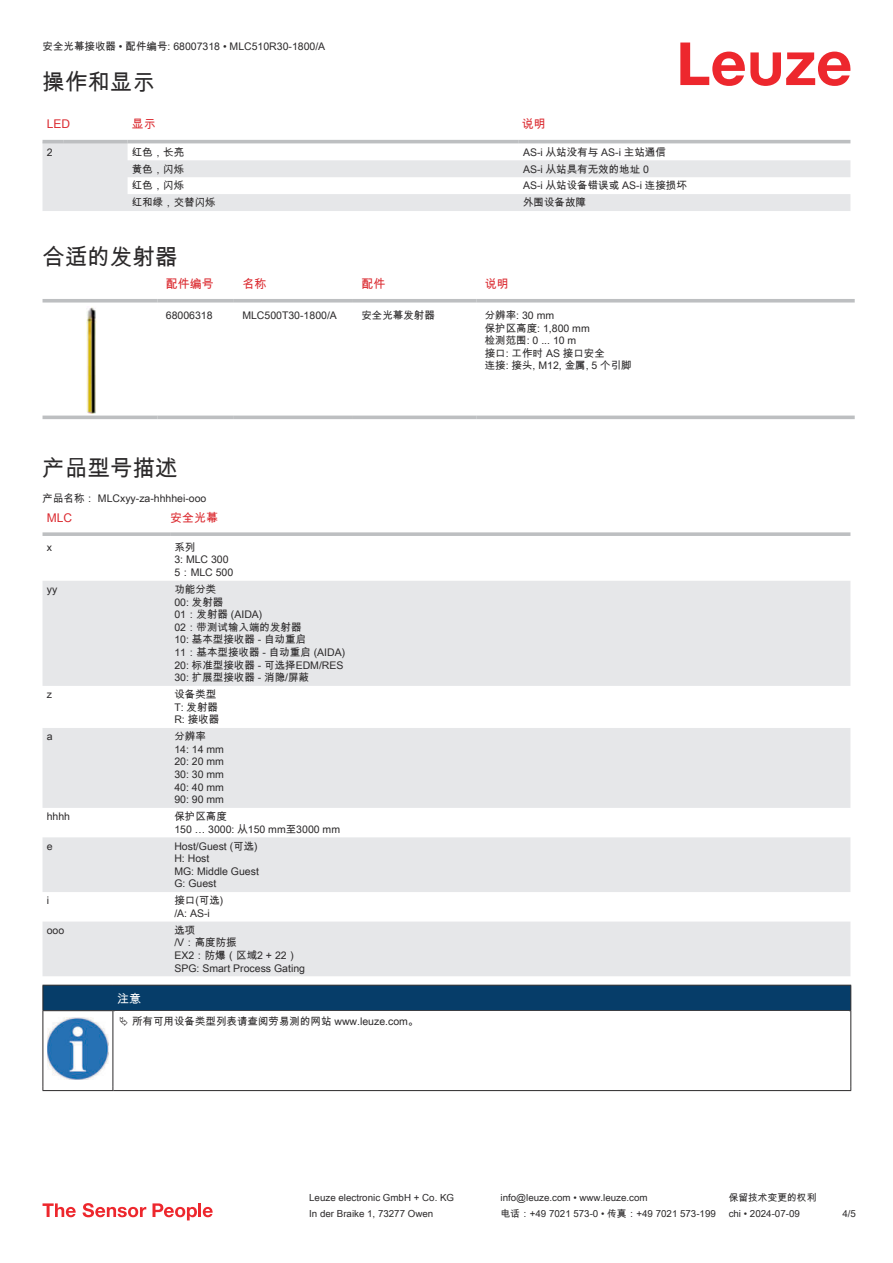
<style>
.page{position:relative;width:893px;height:1263px;background:#fff}
.page>*{position:absolute;margin:0;border:0;box-sizing:border-box;transform-origin:0 0}
.t1{font:22.5px "Arial Unicode MS";color:#2b292a}
.t2{font:12px "Arial Unicode MS";color:#db2a30}
.t3{font:12px "Arial Unicode MS";color:#fff}
.t4{font:10.5px/12.6px "Arial Unicode MS";color:#2b292a}
.t5{font:9.75px "Arial Unicode MS";color:#2b292a}
</style>
<div class="page">
<svg style="left:680px;top:43px;width:170px;height:43px"></svg>
<svg style="left:43px;top:143px;width:807px;height:68px;fill:#e6e7e9"></svg>
<hr style="left:43px;top:140px;width:21px;height:3px;background:#bdbfc1">
<hr style="left:64px;top:140px;width:64px;height:3px;background:#bdbfc1">
<hr style="left:128px;top:140px;width:391px;height:3px;background:#bdbfc1">
<hr style="left:519px;top:140px;width:331px;height:3px;background:#bdbfc1">
<svg style="left:43px;top:302px;width:812px;height:114px"></svg>
<hr style="left:43px;top:299px;width:114px;height:3px;background:#bdbfc1">
<hr style="left:157px;top:299px;width:77px;height:3px;background:#bdbfc1">
<hr style="left:234px;top:299px;width:119px;height:3px;background:#bdbfc1">
<hr style="left:353px;top:299px;width:123px;height:3px;background:#bdbfc1">
<hr style="left:476px;top:299px;width:379px;height:3px;background:#bdbfc1">
<hr style="left:43px;top:416px;width:114px;height:3px;background:#bdbfc1">
<hr style="left:157px;top:416px;width:77px;height:3px;background:#bdbfc1">
<hr style="left:234px;top:416px;width:119px;height:3px;background:#bdbfc1">
<hr style="left:353px;top:416px;width:123px;height:3px;background:#bdbfc1">
<hr style="left:476px;top:416px;width:379px;height:3px;background:#bdbfc1">
<img style="left:87px;top:307px;width:9px;height:106px">
<svg style="left:43px;top:581px;width:807px;height:395px;fill:#e6e7e9"></svg>
<svg style="left:43px;top:532px;width:127px;height:4px"></svg>
<svg style="left:170px;top:532px;width:680px;height:4px;fill:#bfc1c3"></svg>
<svg style="left:43px;top:1203px;width:33px;height:14px"></svg>
<svg style="left:83px;top:1203px;width:63px;height:14px"></svg>
<svg style="left:153px;top:1203px;width:44px;height:17px"></svg>
<hr style="left:198px;top:1203px;width:3px;height:14px;background:#ed272d">
<svg style="left:203px;top:1207px;width:10px;height:10px"></svg>
<div style="left:43px;top:985px;width:808px;height:26px;background:#063d69"></div>
<hr style="left:113px;top:1010px;width:738px;height:1px;background:#2b292a">
<hr style="left:43px;top:1011px;width:1px;height:75px;background:#2b292a">
<hr style="left:113px;top:1011px;width:1px;height:75px;background:#2b292a">
<hr style="left:850px;top:1011px;width:1px;height:75px;background:#2b292a">
<hr style="left:43px;top:1090px;width:70px;height:1px;background:#2b292a">
<hr style="left:113px;top:1090px;width:738px;height:1px;background:#2b292a">
<img style="left:47px;top:1017px;width:61px;height:63px">
<p class="t4" style="left:43px;top:40px;width:284px">安全光幕接收器 • 配件编号: 68007318 • MLC510R30-1800/A</p>
<h1 class="t1" style="left:43px;top:66px;width:114px">操作和显示</h1>
<p class="t2" style="left:47px;top:115px;width:25px">LED</p>
<p class="t2" style="left:132px;top:115px;width:25px">显示</p>
<p class="t2" style="left:522px;top:115px;width:25px">说明</p>
<p class="t4" style="left:47px;top:145px;width:7px">2</p>
<p class="t4" style="left:132px;top:145px;width:54px">红色，长亮</p>
<p class="t4" style="left:523px;top:145px;width:144px">AS-i 从站没有与 AS-i 主站通信</p>
<p class="t4" style="left:132px;top:162px;width:54px">黄色，闪烁</p>
<p class="t4" style="left:523px;top:162px;width:128px">AS-i 从站具有无效的地址 0</p>
<p class="t4" style="left:132px;top:179px;width:54px">红色，闪烁</p>
<p class="t4" style="left:523px;top:179px;width:165px">AS-i 从站设备错误或 AS-i 连接损坏</p>
<p class="t4" style="left:132px;top:196px;width:86px">红和绿，交替闪烁</p>
<p class="t4" style="left:523px;top:196px;width:64px">外围设备故障</p>
<h1 class="t1" style="left:43px;top:241px;width:136px">合适的发射器</h1>
<p class="t2" style="left:166px;top:275px;width:49px">配件编号</p>
<p class="t2" style="left:242px;top:275px;width:25px">名称</p>
<p class="t2" style="left:361px;top:275px;width:25px">配件</p>
<p class="t2" style="left:485px;top:275px;width:25px">说明</p>
<p class="t4" style="left:166px;top:309px;width:48px">68006318</p>
<p class="t4" style="left:242px;top:309px;width:96px">MLC500T30-1800/A</p>
<p class="t4" style="left:361px;top:309px;width:75px">安全光幕发射器</p>
<p class="t4" style="left:485px;top:309px;width:149px">分辨率: 30 mm<br>保护区高度: 1,800 mm<br>检测范围: 0 ... 10 m<br>接口: 工作时 AS 接口安全<br>连接: 接头, M12, 金属, 5 个引脚</p>
<h1 class="t1" style="left:43px;top:451px;width:136px">产品型号描述</h1>
<p class="t4" style="left:43px;top:491px;width:165px">产品名称： MLCxyy-za-hhhhei-ooo</p>
<p class="t2" style="left:47px;top:510px;width:27px">MLC</p>
<p class="t2" style="left:170px;top:509px;width:49px">安全光幕</p>
<p class="t4" style="left:47px;top:541px;width:7px">x</p>
<p class="t4" style="left:174px;top:541px;width:60px">系列<br>3: MLC 300<br>5：MLC 500</p>
<p class="t4" style="left:47px;top:583px;width:12px">yy</p>
<p class="t4" style="left:174px;top:583px;width:172px">功能分类<br>00: 发射器<br>01：发射器 (AIDA)<br>02：带测试输入端的发射器<br>10: 基本型接收器 - 自动重启<br>11：基本型接收器 - 自动重启 (AIDA)<br>20: 标准型接收器 - 可选择EDM/RES<br>30: 扩展型接收器 - 消隐/屏蔽</p>
<p class="t4" style="left:47px;top:688px;width:7px">z</p>
<p class="t4" style="left:174px;top:688px;width:46px">设备类型<br>T: 发射器<br>R: 接收器</p>
<p class="t4" style="left:47px;top:730px;width:7px">a</p>
<p class="t4" style="left:174px;top:730px;width:51px">分辨率<br>14: 14 mm<br>20: 20 mm<br>30: 30 mm<br>40: 40 mm<br>90: 90 mm</p>
<p class="t4" style="left:47px;top:810px;width:25px">hhhh</p>
<p class="t4" style="left:174px;top:810px;width:167px">保护区高度<br>150 … 3000: 从150 mm至3000 mm</p>
<p class="t4" style="left:47px;top:840px;width:7px">e</p>
<p class="t4" style="left:174px;top:839px;width:86px">Host/Guest (可选)<br>H: Host<br>MG: Middle Guest<br>G: Guest</p>
<p class="t4" style="left:47px;top:894px;width:4px">i</p>
<p class="t4" style="left:174px;top:894px;width:50px">接口(可选) /A: AS-i</p>
<p class="t4" style="left:47px;top:923px;width:19px">ooo</p>
<p class="t4" style="left:174px;top:923px;width:132px">选项<br>/V：高度防振<br>EX2：防爆（区域2 + 22）<br>SPG: Smart Process Gating</p>
<p class="t3" style="left:117px;top:990px;width:25px">注意</p>
<p class="t4" style="left:132px;top:1015px;width:288px">所有可用设备类型列表请查阅劳易测的网站 www.leuze.com。</p>
<p class="t5" style="left:309px;top:1191px;width:146px">Leuze electronic GmbH + Co. KG</p>
<p class="t5" style="left:501px;top:1191px;width:149px">info@leuze.com • www.leuze.com</p>
<p class="t5" style="left:729px;top:1191px;width:89px">保留技术变更的权利</p>
<p class="t5" style="left:309px;top:1206px;width:126px">In der Braike 1, 73277 Owen</p>
<p class="t5" style="left:501px;top:1206px;width:217px">电话：+49 7021 573-0 • 传真：+49 7021 573-199</p>
<p class="t5" style="left:729px;top:1206px;width:73px">chi • 2024-07-09</p>
<p class="t5" style="left:842px;top:1206px;width:15px">4/5</p>
</div>
